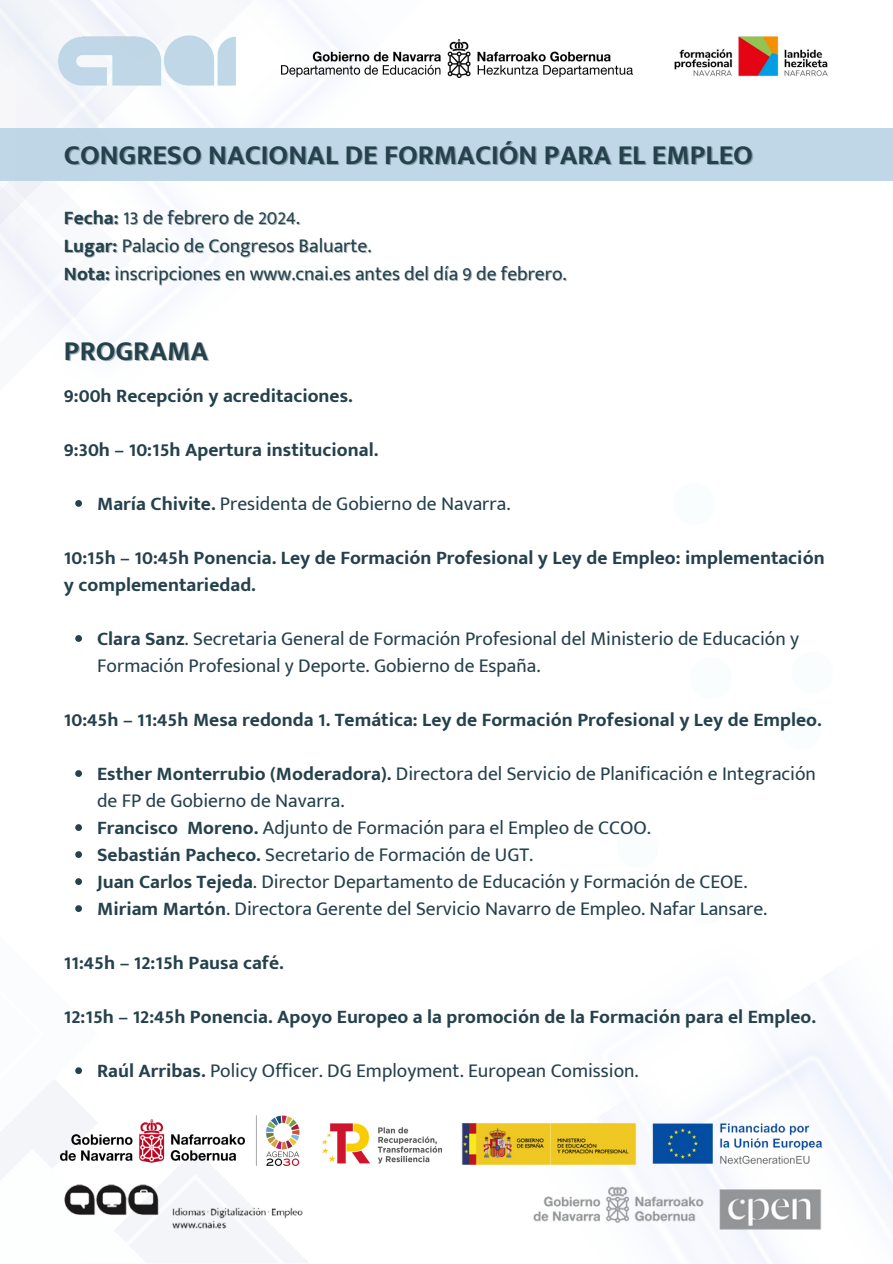
<style>
.page{position:relative;width:893px;height:1264px;background:#fff}
.page>*{position:absolute;margin:0;border:0;box-sizing:border-box;transform-origin:0 0}
.t1{font:700 28.05px "Mukta Mahee";color:#25414c}
.t2{font:19.5px/27px "Mukta Mahee";color:#25414c}
.t3{font:700 19.5px/27px "Mukta Mahee";color:#25414c}
.s1{font-weight:700}
</style>
<div class="page">
<div style="left:791px;top:651px;width:41px;height:42px;background:#f9fdfd"></div>
<div style="left:684px;top:881px;width:41px;height:43px;background:#f9fdfd"></div>
<div style="left:673px;top:482px;width:41px;height:43px;background:#f9fdfd"></div>
<div style="left:616px;top:825px;width:42px;height:43px;background:#f9fdfd"></div>
<div style="left:690px;top:656px;width:41px;height:43px;background:#f9fdfd"></div>
<div style="left:780px;top:707px;width:41px;height:43px;background:#f9fdfd"></div>
<svg style="left:147px;top:1164px;width:137px;height:99px;fill:#f4f5f8"></svg>
<img style="left:9px;top:32px;width:6px;height:97px">
<svg style="left:75px;top:500px;width:7px;height:7px"></svg>
<svg style="left:75px;top:635px;width:7px;height:7px"></svg>
<svg style="left:75px;top:770px;width:7px;height:7px"></svg>
<svg style="left:75px;top:824px;width:7px;height:7px"></svg>
<svg style="left:75px;top:851px;width:7px;height:7px"></svg>
<svg style="left:75px;top:878px;width:7px;height:7px"></svg>
<svg style="left:75px;top:905px;width:7px;height:7px"></svg>
<svg style="left:0;top:1067px;width:147px;height:196px"></svg>
<img style="left:29px;top:1177px;width:274px;height:69px">
<div style="left:0;top:129px;width:892px;height:52px;background:#bfd7e6"></div>
<img style="left:533px;top:1151px;width:301px;height:101px">
<img style="left:648px;top:1116px;width:176px;height:52px">
<img style="left:441px;top:1114px;width:200px;height:57px">
<img style="left:322px;top:1123px;width:119px;height:41px">
<img style="left:61px;top:1114px;width:239px;height:50px">
<img style="left:674px;top:36px;width:154px;height:41px">
<img style="left:306px;top:39px;width:326px;height:38px">
<svg style="left:15px;top:229px;width:216px;height:22px"></svg>
<svg style="left:15px;top:0;width:291px;height:229px"></svg>
<svg style="left:15px;top:0;width:258px;height:106px"></svg>
<h2 class="t1" style="left:64px;top:137px;width:690px">CONGRESO NACIONAL DE FORMACIÓN PARA EL EMPLEO</h2>
<p class="t2" style="left:64px;top:204px;width:237px"><span class="s1">Fecha:</span> 13 de febrero de 2024.</p>
<p class="t2" style="left:64px;top:231px;width:309px"><span class="s1">Lugar:</span> Palacio de Congresos Baluarte.</p>
<p class="t2" style="left:64px;top:259px;width:504px"><span class="s1">Nota:</span> inscripciones en www.cnai.es antes del día 9 de febrero.</p>
<p class="t1" style="left:64px;top:334px;width:146px">PROGRAMA</p>
<p class="t3" style="left:64px;top:382px;width:290px">9:00h Recepción y acreditaciones.</p>
<p class="t3" style="left:64px;top:436px;width:316px">9:30h – 10:15h Apertura institucional.</p>
<p class="t2" style="left:97px;top:490px;width:415px"><span class="s1">María Chivite.</span> Presidenta de Gobierno de Navarra.</p>
<p class="t3" style="left:64px;top:544px;width:762px">10:15h – 10:45h Ponencia. Ley de Formación Profesional y Ley de Empleo: implementación y complementariedad.</p>
<p class="t2" style="left:97px;top:625px;width:703px"><span class="s1">Clara Sanz</span>. Secretaria General de Formación Profesional del Ministerio de Educación y<br>Formación Profesional y Deporte. Gobierno de España.</p>
<p class="t3" style="left:64px;top:706px;width:759px">10:45h – 11:45h Mesa redonda 1. Temática: Ley de Formación Profesional y Ley de Empleo.</p>
<p class="t2" style="left:97px;top:760px;width:720px"><span class="s1">Esther Monterrubio (Moderadora).</span> Directora del Servicio de Planificación e Integración de FP de Gobierno de Navarra.</p>
<p class="t2" style="left:97px;top:814px;width:555px"><span class="s1">Francisco Moreno.</span> Adjunto de Formación para el Empleo de CCOO.</p>
<h1 class="t2" style="left:97px;top:841px;width:437px"><span class="s1">Sebastián Pacheco.</span> Secretario de Formación de UGT.</h1>
<p class="t2" style="left:97px;top:868px;width:651px"><span class="s1">Juan Carlos Tejeda</span>. Director Departamento de Educación y Formación de CEOE.</p>
<p class="t2" style="left:97px;top:895px;width:671px"><span class="s1">Miriam Martón</span>. Directora Gerente del Servicio Navarro de Empleo. Nafar Lansare.</p>
<p class="t3" style="left:64px;top:949px;width:221px">11:45h – 12:15h Pausa café.</p>
<h1 class="t3" style="left:64px;top:1003px;width:753px">12:15h – 12:45h Ponencia. Apoyo Europeo a la promoción de la Formación para el Empleo.</h1>
<h2 class="t2" style="left:97px;top:1057px;width:543px"><span class="s1">Raúl Arribas.</span> Policy Officer. DG Employment. European Comission.</h2>
</div>
